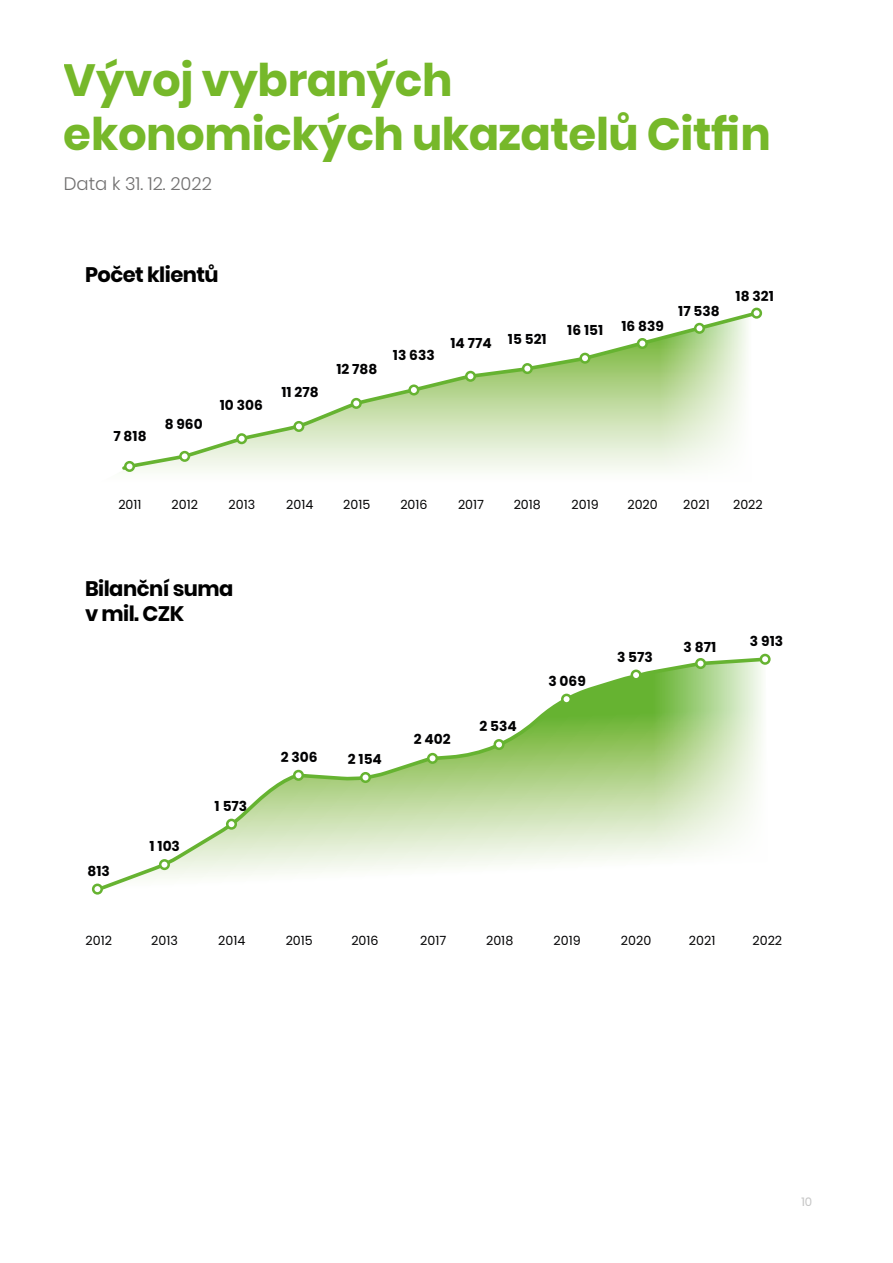
<style>
.page{position:relative;width:893px;height:1263px;background:#fff}
.page>*{position:absolute;margin:0;border:0;box-sizing:border-box;transform-origin:0 0}
.t1{font:700 45px/54px "Poppins";letter-spacing:-.01em;color:#76b82a}
.t2{font:700 21px/25.2px "Poppins";letter-spacing:-.025em;color:#000}
.t3{font:300 18px "Poppins";color:#706f6f}
.t4{font:700 13.8px "Poppins";color:#020203}
.t5{font:12.6px "Poppins";color:#020203}
.t6{font:12px "Poppins";color:#c6c6c6}
</style>
<div class="page">
<svg style="left:121px;top:309px;width:640px;height:163px"></svg>
<div style="left:125px;top:462px;width:9px;height:9px;background:#fff;border-radius:50%"></div>
<div style="left:124px;top:461px;width:11px;height:11px;border:3px solid #66b331;border-radius:50%"></div>
<div style="left:180px;top:452px;width:9px;height:9px;background:#fff;border-radius:50%"></div>
<div style="left:179px;top:451px;width:11px;height:11px;border:3px solid #66b331;border-radius:50%"></div>
<div style="left:237px;top:434px;width:9px;height:9px;background:#fff;border-radius:50%"></div>
<div style="left:236px;top:433px;width:11px;height:11px;border:3px solid #66b331;border-radius:50%"></div>
<div style="left:295px;top:422px;width:8px;height:9px;background:#fff;border-radius:50%"></div>
<div style="left:293px;top:421px;width:11px;height:11px;border:3px solid #66b331;border-radius:50%"></div>
<div style="left:352px;top:399px;width:8px;height:9px;background:#fff;border-radius:50%"></div>
<div style="left:351px;top:398px;width:11px;height:11px;border:3px solid #66b331;border-radius:50%"></div>
<div style="left:410px;top:386px;width:8px;height:8px;background:#fff;border-radius:50%"></div>
<div style="left:408px;top:384px;width:11px;height:11px;border:3px solid #66b331;border-radius:50%"></div>
<div style="left:466px;top:372px;width:9px;height:8px;background:#fff;border-radius:50%"></div>
<div style="left:465px;top:371px;width:11px;height:11px;border:3px solid #66b331;border-radius:50%"></div>
<div style="left:523px;top:364px;width:9px;height:9px;background:#fff;border-radius:50%"></div>
<div style="left:522px;top:363px;width:11px;height:11px;border:3px solid #66b331;border-radius:50%"></div>
<div style="left:581px;top:354px;width:8px;height:8px;background:#fff;border-radius:50%"></div>
<div style="left:579px;top:353px;width:11px;height:11px;border:3px solid #66b331;border-radius:50%"></div>
<div style="left:638px;top:339px;width:9px;height:9px;background:#fff;border-radius:50%"></div>
<div style="left:637px;top:338px;width:11px;height:11px;border:3px solid #66b331;border-radius:50%"></div>
<div style="left:695px;top:324px;width:9px;height:9px;background:#fff;border-radius:50%"></div>
<div style="left:694px;top:323px;width:11px;height:11px;border:3px solid #66b331;border-radius:50%"></div>
<div style="left:752px;top:309px;width:9px;height:8px;background:#fff;border-radius:50%"></div>
<div style="left:751px;top:308px;width:11px;height:11px;border:3px solid #66b331;border-radius:50%"></div>
<svg style="left:102px;top:655px;width:661px;height:237px"></svg>
<div style="left:92px;top:883px;width:11px;height:12px;border:3px solid #66b331;border-radius:50%"></div>
<div style="left:160px;top:860px;width:9px;height:9px;background:#fff;border-radius:50%"></div>
<div style="left:159px;top:859px;width:11px;height:11px;border:3px solid #66b331;border-radius:50%"></div>
<div style="left:227px;top:820px;width:9px;height:8px;background:#fff;border-radius:50%"></div>
<div style="left:226px;top:819px;width:11px;height:11px;border:3px solid #66b331;border-radius:50%"></div>
<div style="left:294px;top:771px;width:9px;height:8px;background:#fff;border-radius:50%"></div>
<div style="left:293px;top:770px;width:11px;height:11px;border:3px solid #66b331;border-radius:50%"></div>
<div style="left:428px;top:754px;width:9px;height:9px;background:#fff;border-radius:50%"></div>
<div style="left:427px;top:753px;width:11px;height:11px;border:3px solid #66b331;border-radius:50%"></div>
<div style="left:495px;top:740px;width:8px;height:9px;background:#fff;border-radius:50%"></div>
<div style="left:493px;top:739px;width:12px;height:11px;border:3px solid #66b331;border-radius:50%"></div>
<div style="left:562px;top:695px;width:9px;height:8px;background:#fff;border-radius:50%"></div>
<div style="left:561px;top:694px;width:11px;height:11px;border:3px solid #66b331;border-radius:50%"></div>
<div style="left:632px;top:671px;width:8px;height:8px;background:#fff;border-radius:50%"></div>
<div style="left:630px;top:669px;width:12px;height:12px;border:3px solid #66b331;border-radius:50%"></div>
<div style="left:361px;top:773px;width:9px;height:9px;background:#fff;border-radius:50%"></div>
<div style="left:360px;top:772px;width:11px;height:11px;border:3px solid #66b331;border-radius:50%"></div>
<div style="left:696px;top:659px;width:9px;height:9px;background:#fff;border-radius:50%"></div>
<div style="left:695px;top:658px;width:11px;height:11px;border:3px solid #66b331;border-radius:50%"></div>
<div style="left:760px;top:654px;width:11px;height:11px;border:3px solid #66b331;border-radius:50%"></div>
<h1 class="t1" style="left:64px;top:54px;width:708px">Vývoj vybraných ekonomických ukazatelů Citfin</h1>
<h3 class="t3" style="left:64px;top:173px;width:150px">Data k 31. 12. 2022</h3>
<h2 class="t2" style="left:85px;top:262px;width:135px">Počet klientů</h2>
<p class="t4" style="left:113px;top:428px;width:35px">7 818</p>
<p class="t4" style="left:165px;top:416px;width:39px">8 960</p>
<p class="t4" style="left:220px;top:397px;width:45px">10 306</p>
<p class="t4" style="left:281px;top:384px;width:39px">11 278</p>
<p class="t4" style="left:336px;top:361px;width:43px">12 788</p>
<p class="t4" style="left:393px;top:347px;width:43px">13 633</p>
<p class="t4" style="left:450px;top:336px;width:43px">14 774</p>
<p class="t4" style="left:508px;top:331px;width:40px">15 521</p>
<p class="t4" style="left:567px;top:322px;width:38px">16 151</p>
<p class="t4" style="left:621px;top:318px;width:44px">16 839</p>
<p class="t4" style="left:678px;top:303px;width:43px">17 538</p>
<p class="t4" style="left:736px;top:288px;width:40px">18 321</p>
<p class="t5" style="left:118px;top:497px;width:25px">2011</p>
<p class="t5" style="left:172px;top:497px;width:28px">2012</p>
<p class="t5" style="left:228px;top:497px;width:28px">2013</p>
<p class="t5" style="left:286px;top:497px;width:29px">2014</p>
<p class="t5" style="left:343px;top:497px;width:29px">2015</p>
<p class="t5" style="left:400px;top:497px;width:29px">2016</p>
<p class="t5" style="left:458px;top:497px;width:28px">2017</p>
<p class="t5" style="left:733px;top:497px;width:31px">2022</p>
<p class="t5" style="left:572px;top:497px;width:29px">2019</p>
<p class="t5" style="left:627px;top:497px;width:32px">2020</p>
<p class="t5" style="left:514px;top:497px;width:29px">2018</p>
<p class="t5" style="left:683px;top:497px;width:28px">2021</p>
<h2 class="t2" style="left:85px;top:576px;width:150px">Bilanční suma v mil. CZK</h2>
<p class="t4" style="left:87px;top:863px;width:24px">813</p>
<p class="t4" style="left:149px;top:838px;width:32px">1 103</p>
<p class="t4" style="left:215px;top:798px;width:34px">1 573</p>
<p class="t4" style="left:281px;top:749px;width:38px">2 306</p>
<p class="t4" style="left:348px;top:751px;width:36px">2 154</p>
<p class="t4" style="left:414px;top:731px;width:38px">2 402</p>
<p class="t4" style="left:479px;top:718px;width:39px">2 534</p>
<p class="t4" style="left:548px;top:673px;width:39px">3 069</p>
<p class="t4" style="left:617px;top:649px;width:37px">3 573</p>
<p class="t4" style="left:684px;top:639px;width:34px">3 871</p>
<p class="t4" style="left:750px;top:633px;width:35px">3 913</p>
<p class="t5" style="left:351px;top:933px;width:29px">2016</p>
<p class="t5" style="left:86px;top:933px;width:28px">2012</p>
<p class="t5" style="left:151px;top:933px;width:28px">2013</p>
<p class="t5" style="left:218px;top:933px;width:29px">2014</p>
<p class="t5" style="left:286px;top:933px;width:29px">2015</p>
<p class="t5" style="left:752px;top:933px;width:31px">2022</p>
<p class="t5" style="left:553px;top:933px;width:29px">2019</p>
<p class="t5" style="left:621px;top:933px;width:32px">2020</p>
<p class="t5" style="left:420px;top:933px;width:28px">2017</p>
<p class="t5" style="left:486px;top:933px;width:29px">2018</p>
<p class="t5" style="left:689px;top:933px;width:28px">2021</p>
<p class="t6" style="left:801px;top:1194px;width:12px">10</p>
</div>
